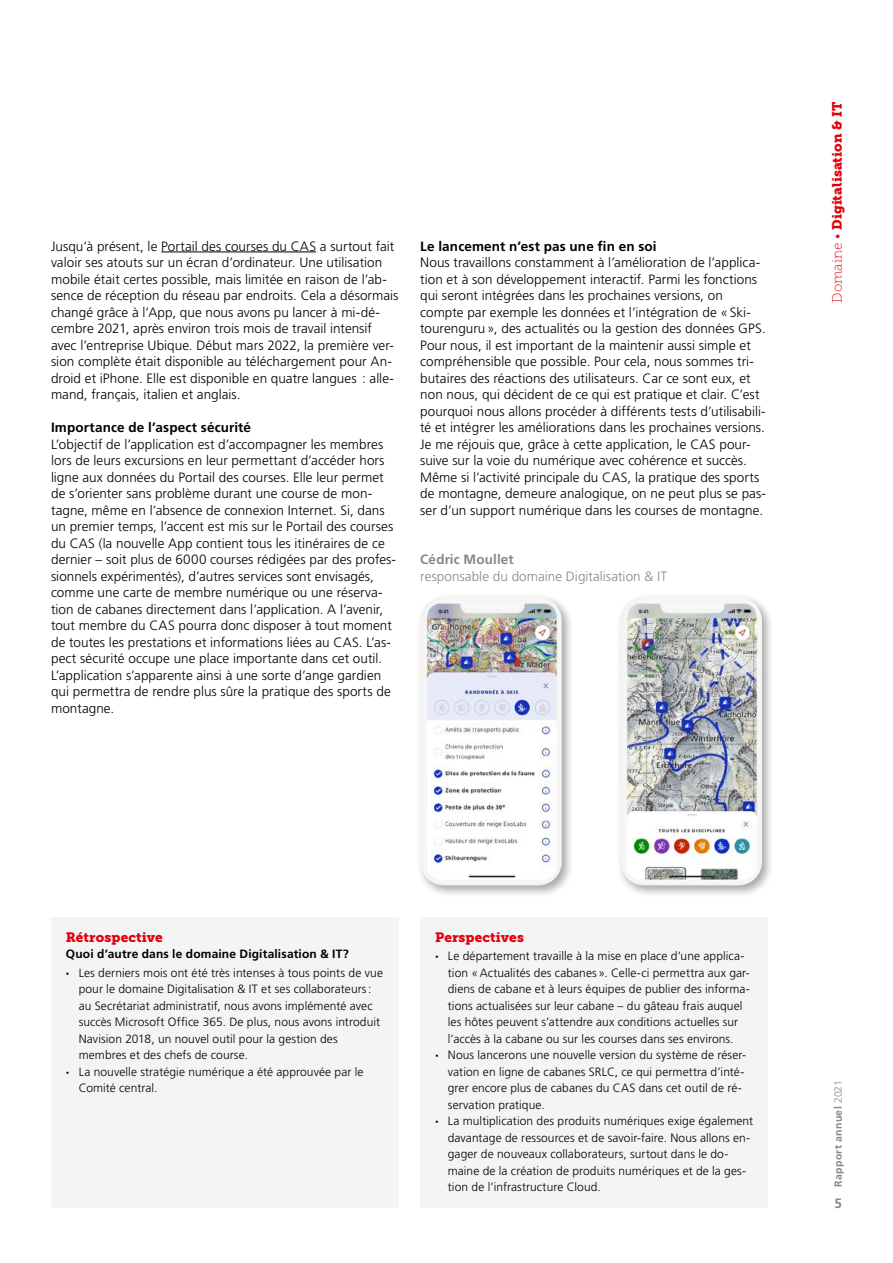
<style>
.page{position:relative;width:893px;height:1263px;background:#fff}
.page>*{position:absolute;margin:0;border:0;box-sizing:border-box;transform-origin:0 0}
.Grundtext_F{font:300 13.5px/16.5px "Frutiger LT Std";letter-spacing:.005em;color:#000}
.Untertitel_F{font:700 13.5px "Frutiger LT Std";letter-spacing:.01em;color:#000}
.Autor_Funktion_F{font:300 13.5px "Frutiger LT Std";letter-spacing:.005em;color:#868786}
.Rubrik{font:13.5px "Museo Slab 900";letter-spacing:.005em;color:#e3000b}
.Kasten_Titel_F{font:13.5px "Museo Slab 900";letter-spacing:.01em;color:#e3000b}
.Autor_Name_F{font:700 13.5px "Frutiger LT Std";letter-spacing:.01em;color:#868786}
.t1{font:300 12px/16.5px "Frutiger LT Std";letter-spacing:.005em;color:#000}
.Kasten_Untertitel_F{font:700 12px "Frutiger LT Std";letter-spacing:.015em;color:#000}
.t2{font:700 10.5px "Frutiger LT Std";letter-spacing:.03em;color:#868786}
.s1{font-family:"Museo Slab 100"}
.s2{font-weight:900}
.s3{font-weight:300}
</style>
<div class="page">
<div style="left:416px;top:593px;width:159px;height:305px;background:#000;opacity:.35"></div>
<img style="left:420px;top:597px;width:142px;height:288px">
<div style="left:616px;top:593px;width:159px;height:305px;background:#000;opacity:.35"></div>
<img style="left:620px;top:597px;width:142px;height:288px">
<hr style="left:161px;top:252px;width:155px;height:1px;background:#000">
<div style="left:420px;top:917px;width:348px;height:291px;background:#f4f4f4"></div>
<div style="left:51px;top:917px;width:348px;height:291px;background:#f4f4f4"></div>
<p class="Grundtext_F" style="left:51px;top:238px;width:349px">Jusqu’à présent, le Portail des courses du CAS a surtout fait valoir ses atouts sur un écran d’ordinateur. Une utilisation mobile était certes possible, mais limitée en raison de l’ab&shy;sence de réception du réseau par endroits. Cela a désormais changé grâce à l’App, que nous avons pu lancer à mi-dé&shy;cembre 2021, après environ trois mois de travail intensif avec l’entreprise Ubique. Début mars 2022, la première ver&shy;sion complète était disponible au téléchargement pour An&shy;droid et iPhone. Elle est disponible en quatre langues : alle&shy;mand, français, italien et anglais.</p>
<p class="Untertitel_F" style="left:51px;top:419px;width:202px">Importance de l’aspect sécurité</p>
<p class="Grundtext_F" style="left:51px;top:436px;width:347px">L’objectif de l’application est d’accompagner les membres lors de leurs excursions en leur permettant d’accéder hors ligne aux données du Portail des courses. Elle leur permet de s’orienter sans problème durant une course de mon&shy;tagne, même en l’absence de connexion Internet. Si, dans un premier temps, l’accent est mis sur le Portail des courses du CAS (la nouvelle App contient tous les itinéraires de ce dernier – soit plus de 6000 courses rédigées par des profes&shy;sionnels expérimentés), d’autres services sont envisagés, comme une carte de membre numérique ou une réserva&shy;tion de cabanes directement dans l’application. A l’avenir, tout membre du CAS pourra donc disposer à tout moment de toutes les prestations et informations liées au CAS. L’as&shy;pect sécurité occupe une place importante dans cet outil.<br>L’application s’apparente ainsi à une sorte d’ange gardien qui permettra de rendre plus sûre la pratique des sports de montagne.</p>
<p class="Untertitel_F" style="left:420px;top:238px;width:238px">Le lancement n’est pas une fin en soi</p>
<p class="Grundtext_F" style="left:420px;top:254px;width:347px">Nous travaillons constamment à l’amélioration de l’applica&shy;tion et à son développement interactif. Parmi les fonctions qui seront intégrées dans les prochaines versions, on compte par exemple les données et l’intégration de «Ski&shy;tourenguru», des actualités ou la gestion des données GPS.<br>Pour nous, il est important de la maintenir aussi simple et compréhensible que possible. Pour cela, nous sommes tri&shy;butaires des réactions des utilisateurs. Car ce sont eux, et non nous, qui décident de ce qui est pratique et clair. C’est pourquoi nous allons procéder à différents tests d’utilisabili&shy;té et intégrer les améliorations dans les prochaines versions.<br>Je me réjouis que, grâce à cette application, le CAS pour&shy;suive sur la voie du numérique avec cohérence et succès.<br>Même si l’activité principale du CAS, la pratique des sports de montagne, demeure analogique, on ne peut plus se pas&shy;ser d’un support numérique dans les courses de montagne.</p>
<p class="Autor_Name_F" style="left:420px;top:551px;width:95px">Cédric Moullet</p>
<p class="Autor_Funktion_F" style="left:420px;top:568px;width:249px">responsable du domaine Digitalisation &amp; IT</p>
<p class="Rubrik" style="left:829px;top:303px;width:202px;rotate:-90deg"><span class="s1">Domaine •</span> Digitalisation &amp; IT</p>
<p class="Kasten_Titel_F" style="left:66px;top:929px;width:98px">Rétrospective</p>
<p class="Kasten_Untertitel_F" style="left:66px;top:947px;width:285px">Quoi d’autre dans le domaine Digitalisation &amp; IT?</p>
<p class="t1" style="left:79px;top:964px;width:306px;text-indent:-13px"><span class="s2">∙</span> Les derniers mois ont été très intenses à tous points de vue pour le domaine Digitalisation &amp; IT et ses collaborateurs: au Secrétariat administratif, nous avons implémenté avec succès Microsoft Office 365. De plus, nous avons introduit Navision 2018, un nouvel outil pour la gestion des membres et des chefs de course.</p>
<p class="t1" style="left:79px;top:1063px;width:286px;text-indent:-13px"><span class="s2">∙</span> La nouvelle stratégie numérique a été approuvée par le<br>Comité central.</p>
<p class="Kasten_Titel_F" style="left:435px;top:929px;width:90px">Perspectives</p>
<p class="t1" style="left:448px;top:948px;width:303px;text-indent:-13px"><span class="s2">∙</span> Le département travaille à la mise en place d’une applica&shy;tion «Actualités des cabanes». Celle-ci permettra aux gar&shy;diens de cabane et à leurs équipes de publier des informa&shy;tions actualisées sur leur cabane – du gâteau frais auquel les hôtes peuvent s’attendre aux conditions actuelles sur l’accès à la cabane ou sur les courses dans ses environs.</p>
<p class="t1" style="left:448px;top:1047px;width:300px;text-indent:-13px"><span class="s2">∙</span> Nous lancerons une nouvelle version du système de réser&shy;vation en ligne de cabanes SRLC, ce qui permettra d’inté&shy;grer encore plus de cabanes du CAS dans cet outil de ré&shy;servation pratique.</p>
<p class="t1" style="left:448px;top:1113px;width:307px;text-indent:-13px"><span class="s2">∙</span> La multiplication des produits numériques exige également davantage de ressources et de savoir-faire. Nous allons en&shy;gager de nouveaux collaborateurs, surtout dans le do&shy;maine de la création de produits numériques et de la ges&shy;tion de l’infrastructure Cloud.</p>
<p class="t2" style="left:832px;top:1187px;width:108px;rotate:-90deg">Rapport annuel <span class="s3">2021</span></p>
<p class="Autor_Name_F" style="left:834px;top:1195px;width:9px">5</p>
</div>
